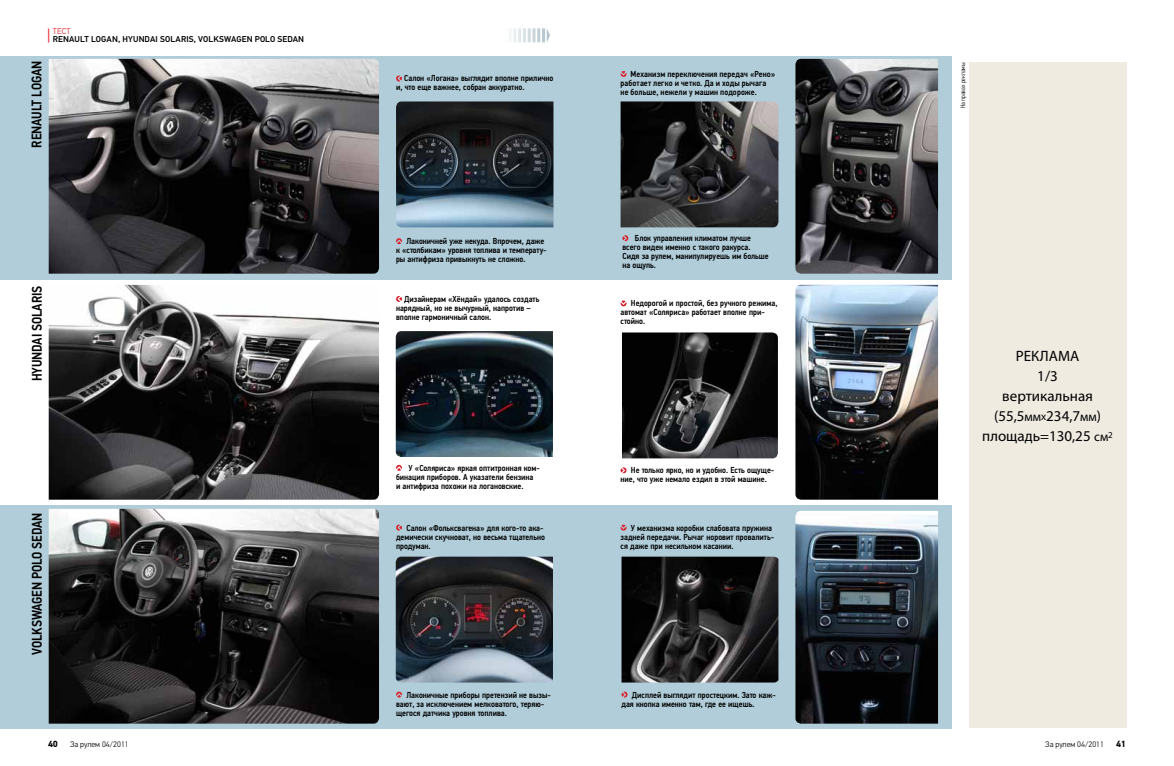
<style>
.page{position:relative;width:1174px;height:766px;background:#fff}
.page>*{position:absolute;margin:0;border:0;box-sizing:border-box;transform-origin:0 0}
.t1{font:15px/20px "Myriad Pro";color:#000;text-align:center}
.t2{font:500 14px "PF Din Text Cond Pro";letter-spacing:-.01em;color:#000}
.t3{font:700 9px "PF Din Text Pro";color:#000}
.t4{font:500 8.7px/9px "PF Din Text Cond Pro";color:#000}
.t5{font:500 8.5px/8px "PF Din Text Pro";letter-spacing:.01em;color:#000}
.t6{font:300 8px "PF Din Text Pro";color:#000}
.t7{font:300 6.5px "PF Din Text Cond Pro";color:#000}
.s1{font-family:"PF Din Text Comp Pro";font-weight:300;font-size:16px;color:#ed1d24}
.s2{font-weight:300;color:#ed1d24}
.s3{font-size:13px}
.s4{font-size:11px}
</style>
<div class="page">
<div style="left:969px;top:62px;width:157px;height:666px;background:#efebe1"></div>
<div style="left:0;top:56px;width:951px;height:223px;background:#b0cdd9"></div>
<div style="left:0;top:504px;width:951px;height:224px;background:#b0cdd9"></div>
<img style="left:49px;top:59px;width:330px;height:214px">
<img style="left:49px;top:508px;width:330px;height:215px">
<img style="left:49px;top:285px;width:330px;height:214px">
<img style="left:396px;top:101px;width:157px;height:126px">
<img style="left:396px;top:556px;width:157px;height:126px">
<img style="left:396px;top:331px;width:157px;height:126px">
<svg style="left:396px;top:75px;width:6px;height:6px"></svg>
<svg style="left:396px;top:524px;width:6px;height:6px"></svg>
<svg style="left:396px;top:296px;width:6px;height:6px"></svg>
<svg style="left:396px;top:238px;width:6px;height:6px"></svg>
<svg style="left:396px;top:691px;width:6px;height:6px"></svg>
<svg style="left:396px;top:464px;width:6px;height:6px"></svg>
<img style="left:795px;top:59px;width:143px;height:214px">
<img style="left:795px;top:510px;width:143px;height:213px">
<img style="left:795px;top:285px;width:143px;height:214px">
<svg style="left:622px;top:235px;width:6px;height:6px"></svg>
<svg style="left:621px;top:691px;width:6px;height:6px"></svg>
<svg style="left:620px;top:467px;width:6px;height:6px"></svg>
<img style="left:620px;top:101px;width:158px;height:126px">
<svg style="left:620px;top:71px;width:6px;height:6px"></svg>
<img style="left:621px;top:556px;width:157px;height:126px">
<img style="left:622px;top:332px;width:156px;height:126px">
<svg style="left:620px;top:300px;width:6px;height:6px"></svg>
<svg style="left:620px;top:524px;width:6px;height:6px"></svg>
<svg style="left:510px;top:28px;width:40px;height:14px"></svg>
<p class="t5" style="left:53px;top:27px;width:253px;text-indent:-6px"><span class="s1">|</span> <span class="s2">ТЕСТ<br></span>RENAULT LOGAN, HYUNDAI SOLARIS, VOLKSWAGEN POLO SEDAN</p>
<h2 class="t2" style="left:29px;top:147px;width:88px;rotate:-90deg">RENAULT LOGAN</h2>
<h2 class="t2" style="left:29px;top:381px;width:97px;rotate:-90deg">HYUNDAI SOLARIS</h2>
<h2 class="t2" style="left:29px;top:654px;width:144px;rotate:-90deg">VOLKSWAGEN POLO SEDAN</h2>
<p class="t3" style="left:48px;top:738px;width:11px">40</p>
<p class="t6" style="left:70px;top:739px;width:60px">За рулем 04/2011</p>
<p class="t4" style="left:396px;top:74px;width:159px;text-indent:8px">Салон «Логана» выглядит вполне прилично и, что еще важнее, собран аккуратно.</p>
<p class="t4" style="left:620px;top:69px;width:156px;text-indent:10px">Механизм переключения передач «Рено» работает легко и четко. Да и ходы рычага не больше, нежели у машин подороже.</p>
<p class="t4" style="left:396px;top:236px;width:152px;text-indent:10px">Лаконичней уже некуда. Впрочем, даже к «столбикам» уровня топлива и температу&shy;ры антифриза привыкнуть не сложно.</p>
<p class="t4" style="left:622px;top:233px;width:148px;text-indent:13px">Блок управления климатом лучше всего виден именно с такого ракурса.<br>Сидя за рулем, манипулируешь им больше на ощупь.</p>
<p class="t4" style="left:396px;top:294px;width:145px;text-indent:8px">Дизайнерам «Хёндай» удалось создать нарядный, но не вычурный, напротив – вполне гармоничный салон.</p>
<p class="t4" style="left:620px;top:299px;width:158px;text-indent:10px">Недорогой и простой, без ручного режима, автомат «Соляриса» работает вполне при&shy;стойно.</p>
<p class="t4" style="left:396px;top:463px;width:145px;text-indent:13px">У «Соляриса» яркая оптитронная ком&shy;бинация приборов. А указатели бензина и антифриза похожи на логановские.</p>
<p class="t4" style="left:620px;top:465px;width:155px;text-indent:10px">Не только ярко, но и удобно. Есть ощуще&shy;ние, что уже немало ездил в этой машине.</p>
<p class="t4" style="left:396px;top:523px;width:150px;text-indent:10px">Салон «Фольксвагена» для кого-то ака&shy;демически скучноват, но весьма тщательно продуман.</p>
<p class="t4" style="left:620px;top:523px;width:155px;text-indent:10px">У механизма коробки слабовата пружина задней передачи. Рычаг норовит провалить&shy;ся даже при несильном касании.</p>
<p class="t4" style="left:396px;top:689px;width:156px;text-indent:10px">Лаконичные приборы претензий не вызы&shy;вают, за исключением мелковатого, теряю&shy;щегося датчика уровня топлива.</p>
<p class="t4" style="left:621px;top:689px;width:156px;text-indent:10px">Дисплей выглядит простецким. Зато каж&shy;дая кнопка именно там, где ее ищешь.</p>
<p class="t7" style="left:959px;top:108px;width:47px;rotate:-90deg">На правах рекламы</p>
<h1 class="t1" style="left:982px;top:346px;width:132px">РЕКЛАМА<br>1/3<br>вертикальная (55,5<span class="s3">мм</span><span class="s4">х</span>234,7<span class="s3">мм</span>) площадь=130,25 <span class="s3">см</span><sup>2</sup></h1>
<p class="t6" style="left:1045px;top:739px;width:60px">За рулем 04/2011</p>
<p class="t3" style="left:1116px;top:738px;width:11px">41</p>
</div>
